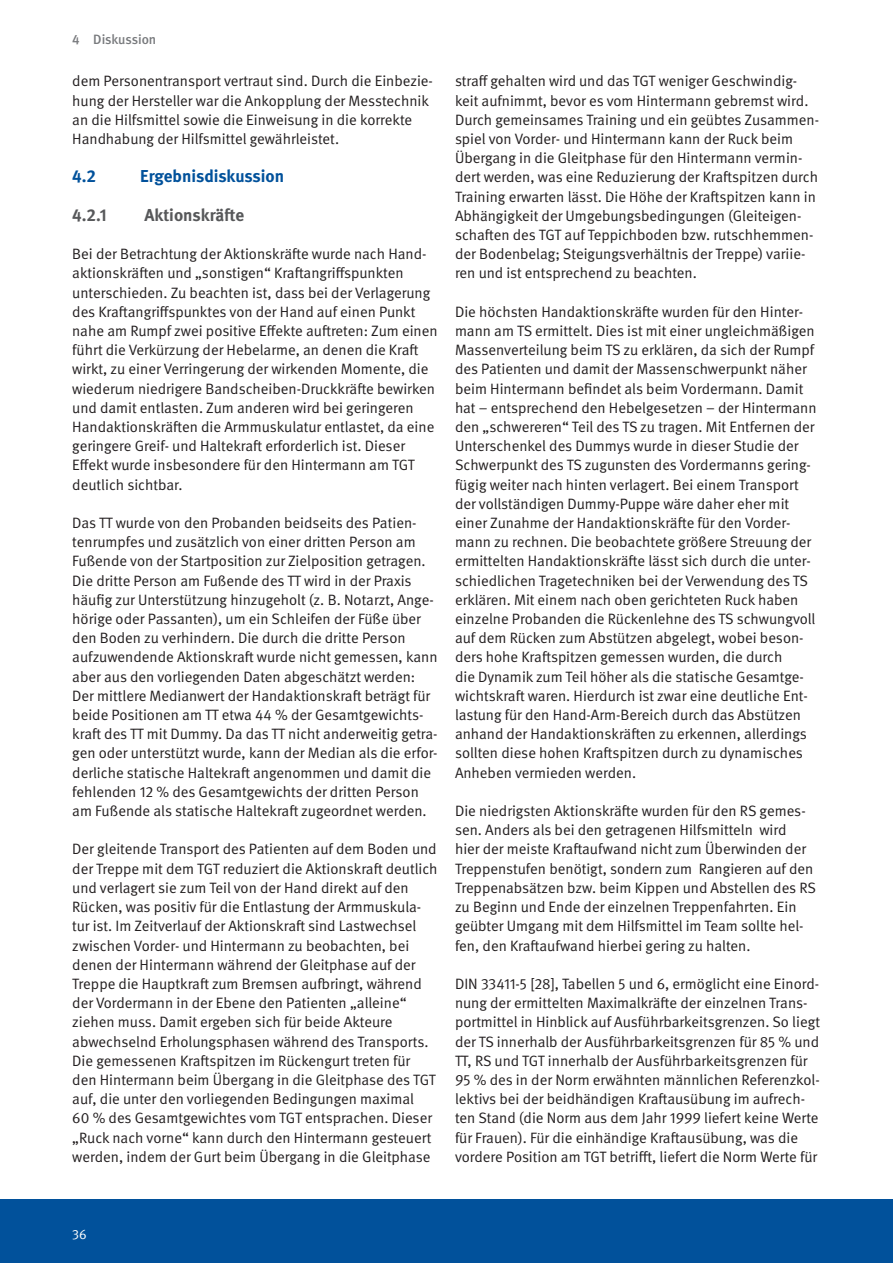
<style>
.page{position:relative;width:893px;height:1263px;background:#fff}
.page>*{position:absolute;margin:0;border:0;box-sizing:border-box;transform-origin:0 0}
.Überschrift_1_1_blau{font:700 17.25px "DGUV Meta";letter-spacing:-.005em;color:#01519b}
.Überschrift_1_1_1{font:700 17.25px "DGUV Meta";color:#57585a}
.Grundtext{font:15px/19.2px "DGUV Meta";color:#231f20}
.Kolumnentitel_links{font:500 13.5px "DGUV Meta";letter-spacing:-.005em;color:#787a7d}
.t1{font:13.5px "DGUV Meta";color:#fff}
</style>
<div class="page">
<div style="left:0;top:1199px;width:893px;height:64px;background:#01519b"></div>
<p class="Kolumnentitel_links" style="left:72px;top:32px;width:85px">4 Diskussion</p>
<p class="Grundtext" style="left:72px;top:72px;width:362px">dem Personentransport vertraut sind. Durch die Einbezie&shy;hung der Hersteller war die Ankopplung der Messtechnik an die Hilfsmittel sowie die Einweisung in die korrekte Handhabung der Hilfsmittel gewährleistet.</p>
<p class="Überschrift_1_1_blau" style="left:72px;top:166px;width:25px">4.2</p>
<p class="Überschrift_1_1_blau" style="left:140px;top:166px;width:145px">Ergebnisdiskussion</p>
<p class="Überschrift_1_1_1" style="left:72px;top:205px;width:36px">4.2.1</p>
<p class="Überschrift_1_1_1" style="left:145px;top:205px;width:101px">Aktionskräfte</p>
<p class="Grundtext" style="left:72px;top:245px;width:367px">Bei der Betrachtung der Aktionskräfte wurde nach Hand&shy;aktionskräften und „sonstigen“ Kraftangriffspunkten unterschieden. Zu beachten ist, dass bei der Verlagerung des Kraftangriffspunktes von der Hand auf einen Punkt nahe am Rumpf zwei positive Effekte auftreten: Zum einen führt die Verkürzung der Hebelarme, an denen die Kraft wirkt, zu einer Verringerung der wirkenden Momente, die wiederum niedrigere Bandscheiben-Druckkräfte bewirken und damit entlasten. Zum anderen wird bei geringeren Handaktionskräften die Armmuskulatur entlastet, da eine geringere Greif- und Haltekraft erforderlich ist. Dieser Effekt wurde insbesondere für den Hintermann am TGT deutlich sichtbar.</p>
<p class="Grundtext" style="left:72px;top:514px;width:367px">Das TT wurde von den Probanden beidseits des Patien&shy;tenrumpfes und zusätzlich von einer dritten Person am Fußende von der Startposition zur Zielposition getragen.<br>Die dritte Person am Fußende des TT wird in der Praxis häufig zur Unterstützung hinzugeholt (z. B. Notarzt, Ange&shy;hörige oder Passanten), um ein Schleifen der Füße über den Boden zu verhindern. Die durch die dritte Person aufzuwendende Aktionskraft wurde nicht gemessen, kann aber aus den vorliegenden Daten abgeschätzt werden:<br>Der mittlere Medianwert der Handaktionskraft beträgt für beide Positionen am TT etwa 44 % der Gesamtgewichts&shy;kraft des TT mit Dummy. Da das TT nicht anderweitig getra&shy;gen oder unterstützt wurde, kann der Median als die erfor&shy;derliche statische Haltekraft angenommen und damit die fehlenden 12 % des Gesamtgewichts der dritten Person am Fußende als statische Haltekraft zugeordnet werden.</p>
<p class="Grundtext" style="left:72px;top:840px;width:367px">Der gleitende Transport des Patienten auf dem Boden und der Treppe mit dem TGT reduziert die Aktionskraft deutlich und verlagert sie zum Teil von der Hand direkt auf den Rücken, was positiv für die Entlastung der Armmuskula&shy;tur ist. Im Zeitverlauf der Aktionskraft sind Lastwechsel zwischen Vorder- und Hintermann zu beobachten, bei denen der Hintermann während der Gleitphase auf der Treppe die Hauptkraft zum Bremsen aufbringt, während der Vordermann in der Ebene den Patienten „alleine“ ziehen muss. Damit ergeben sich für beide Akteure abwechselnd Erholungsphasen während des Transports.<br>Die gemessenen Kraftspitzen im Rückengurt treten für den Hintermann beim Übergang in die Gleitphase des TGT auf, die unter den vorliegenden Bedingungen maximal<br>60 % des Gesamtgewichtes vom TGT entsprachen. Dieser „Ruck nach vorne“ kann durch den Hintermann gesteuert werden, indem der Gurt beim Übergang in die Gleitphase</p>
<p class="Grundtext" style="left:455px;top:72px;width:366px">straff gehalten wird und das TGT weniger Geschwindig&shy;keit aufnimmt, bevor es vom Hintermann gebremst wird.<br>Durch gemeinsames Training und ein geübtes Zusammen&shy;spiel von Vorder- und Hintermann kann der Ruck beim Übergang in die Gleitphase für den Hintermann vermin&shy;dert werden, was eine Reduzierung der Kraftspitzen durch Training erwarten lässt. Die Höhe der Kraftspitzen kann in Abhängigkeit der Umgebungsbedingungen (Gleiteigen&shy;schaften des TGT auf Teppichboden bzw. rutschhemmen&shy;der Bodenbelag; Steigungsverhältnis der Treppe) variie&shy;ren und ist entsprechend zu beachten.</p>
<p class="Grundtext" style="left:455px;top:302px;width:363px">Die höchsten Handaktionskräfte wurden für den Hinter&shy;mann am TS ermittelt. Dies ist mit einer ungleichmäßigen Massenverteilung beim TS zu erklären, da sich der Rumpf des Patienten und damit der Massenschwerpunkt näher beim Hintermann befindet als beim Vordermann. Damit hat – entsprechend den Hebelgesetzen – der Hintermann den „schwereren“ Teil des TS zu tragen. Mit Entfernen der Unterschenkel des Dummys wurde in dieser Studie der Schwerpunkt des TS zugunsten des Vordermanns gering&shy;fügig weiter nach hinten verlagert. Bei einem Transport der vollständigen Dummy-Puppe wäre daher eher mit einer Zunahme der Handaktionskräfte für den Vorder&shy;mann zu rechnen. Die beobachtete größere Streuung der ermittelten Handaktionskräfte lässt sich durch die unter&shy;schiedlichen Tragetechniken bei der Verwendung des TS erklären. Mit einem nach oben gerichteten Ruck haben einzelne Probanden die Rückenlehne des TS schwungvoll auf dem Rücken zum Abstützen abgelegt, wobei beson&shy;ders hohe Kraftspitzen gemessen wurden, die durch<br>die Dynamik zum Teil höher als die statische Gesamtge&shy;wichtskraft waren. Hierdurch ist zwar eine deutliche Ent&shy;lastung für den Hand-Arm-Bereich durch das Abstützen anhand der Handaktionskräften zu erkennen, allerdings sollten diese hohen Kraftspitzen durch zu dynamisches Anheben vermieden werden.</p>
<p class="Grundtext" style="left:455px;top:802px;width:363px">Die niedrigsten Aktionskräfte wurden für den RS gemes&shy;sen. Anders als bei den getragenen Hilfsmitteln wird<br>hier der meiste Kraftaufwand nicht zum Überwinden der Treppenstufen benötigt, sondern zum Rangieren auf den Treppenabsätzen bzw. beim Kippen und Abstellen des RS zu Beginn und Ende der einzelnen Treppenfahrten. Ein geübter Umgang mit dem Hilfsmittel im Team sollte hel&shy;fen, den Kraftaufwand hierbei gering zu halten.</p>
<p class="Grundtext" style="left:455px;top:974px;width:367px">DIN 33411-5 [28], Tabellen 5 und 6, ermöglicht eine Einord&shy;nung der ermittelten Maximalkräfte der einzelnen Trans&shy;portmittel in Hinblick auf Ausführbarkeitsgrenzen. So liegt der TS innerhalb der Ausführbarkeitsgrenzen für 85 % und TT, RS und TGT innerhalb der Ausführbarkeitsgrenzen für 95 % des in der Norm erwähnten männlichen Referenzkol&shy;lektivs bei der beidhändigen Kraftausübung im aufrech&shy;ten Stand (die Norm aus dem Jahr 1999 liefert keine Werte für Frauen). Für die einhändige Kraftausübung, was die vordere Position am TGT betrifft, liefert die Norm Werte für</p>
<p class="t1" style="left:72px;top:1226px;width:16px">36</p>
</div>
